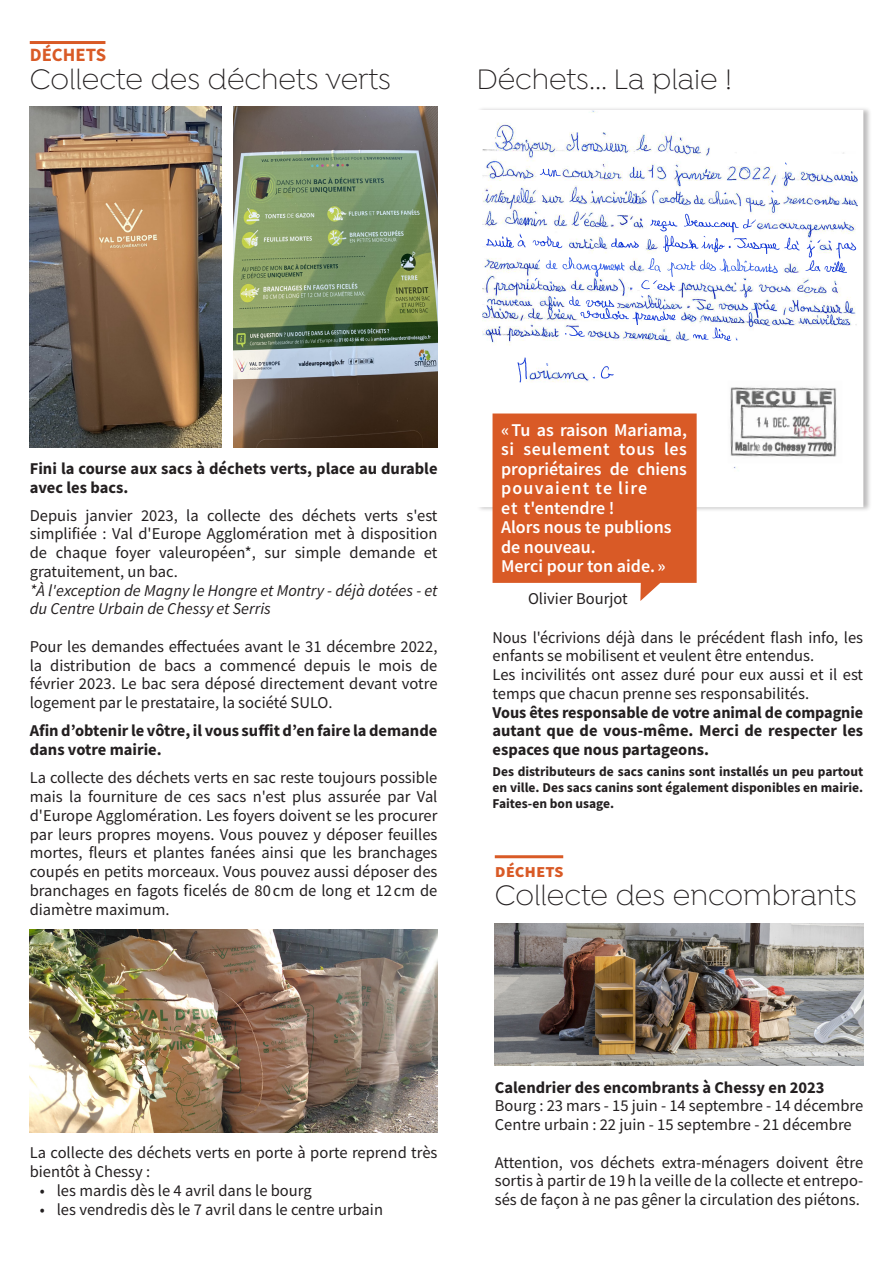
<style>
.page{position:relative;width:893px;height:1263px;background:#fff}
.page>*{position:absolute;margin:0;border:0;box-sizing:border-box;transform-origin:0 0}
.t1{font:300 30px "Isidora";color:#231f20}
.t2{font:700 18.75px "Source Sans Pro";color:#d95a26}
.t3{font:600 18px/19.5px "Source Sans Pro";color:#fff;text-align:justify}
.t4{font:16.5px/18.8px "Source Sans Pro";color:#231f20;text-align:justify}
.t5{font:700 16.5px/18.8px "Source Sans Pro";color:#231f20}
.t6{font:italic 16.5px/18.8px "Source Sans Pro";color:#231f20}
.t7{font:700 13.5px/16.2px "Source Sans Pro";color:#231f20;text-align:justify}
</style>
<div class="page">
<div style="left:476px;top:106px;width:396px;height:406px;background:#231f20;opacity:.3"></div>
<div style="left:477px;top:111px;width:386px;height:396px;background:#fff"></div>
<img style="left:516px;top:112px;width:341px;height:213px">
<img style="left:482px;top:169px;width:374px;height:336px">
<img style="left:817px;top:239px;width:14px;height:4px">
<div style="left:493px;top:350px;width:160px;height:44px;background:#fff"></div>
<img style="left:517px;top:357px;width:97px;height:26px">
<svg style="left:493px;top:413px;width:204px;height:188px;background:#dc693a"></svg>
<img style="left:30px;top:929px;width:407px;height:203px">
<img style="left:729px;top:382px;width:112px;height:8px">
<img style="left:729px;top:390px;width:112px;height:72px">
<img style="left:734px;top:415px;width:57px;height:39px">
<img style="left:30px;top:107px;width:192px;height:340px">
<img style="left:234px;top:107px;width:203px;height:340px">
<img style="left:495px;top:924px;width:368px;height:142px">
<hr style="left:495px;top:855px;width:68px;height:3px;background:#d95a26">
<hr style="left:30px;top:41px;width:75px;height:3px;background:#d95a26">
<p class="t2" style="left:30px;top:42px;width:78px">DÉCHETS</p>
<p class="t1" style="left:30px;top:63px;width:363px">Collecte des déchets verts</p>
<p class="t1" style="left:476px;top:63px;width:257px">Déchets... La plaie !</p>
<p class="t5" style="left:30px;top:459px;width:409px">Fini la course aux sacs à déchets verts, place au durable avec les bacs.</p>
<p class="t4" style="left:30px;top:506px;width:409px">Depuis janvier 2023, la collecte des déchets verts s'est simplifiée : Val d'Europe Agglomération met à disposition de chaque foyer valeuropéen*, sur simple demande et gratuitement, un bac.</p>
<p class="t6" style="left:30px;top:581px;width:409px">*À l'exception de Magny le Hongre et Montry - déjà dotées - et du Centre Urbain de Chessy et Serris</p>
<p class="t4" style="left:30px;top:637px;width:409px">Pour les demandes effectuées avant le 31 décembre 2022, la distribution de bacs a commencé depuis le mois de février 2023. Le bac sera déposé directement devant votre logement par le prestataire, la société SULO.</p>
<p class="t5" style="left:30px;top:721px;width:409px">Afin d’obtenir le vôtre, il vous suffit d’en faire la demande dans votre mairie.</p>
<p class="t4" style="left:30px;top:768px;width:409px">La collecte des déchets verts en sac reste toujours possible mais la fourniture de ces sacs n'est plus assurée par Val d'Europe Agglomération. Les foyers doivent se les procurer par leurs propres moyens. Vous pouvez y déposer feuilles mortes, fleurs et plantes fanées ainsi que les branchages coupés en petits morceaux. Vous pouvez aussi déposer des branchages en fagots ficelés de 80 cm de long et 12 cm de diamètre maximum.</p>
<p class="t3" style="left:501px;top:420px;width:188px">«Tu as raison Mariama, si seulement tous les propriétaires de chiens pouvaient te lire</p>
<p class="t3" style="left:501px;top:498px;width:115px">et t'entendre !</p>
<p class="t3" style="left:501px;top:517px;width:172px;text-align:left">Alors nous te publions de nouveau.<br>Merci pour ton aide. »</p>
<p class="t4" style="left:528px;top:589px;width:101px">Olivier Bourjot</p>
<p class="t4" style="left:493px;top:628px;width:372px">Nous l'écrivions déjà dans le précédent flash info, les enfants se mobilisent et veulent être entendus.</p>
<p class="t4" style="left:493px;top:665px;width:372px">Les incivilités ont assez duré pour eux aussi et il est temps que chacun prenne ses responsabilités.</p>
<p class="t5" style="left:493px;top:702px;width:372px;text-align:justify">Vous êtes responsable de votre animal de compagnie autant que de vous-même. Merci de respecter les espaces que nous partageons.</p>
<p class="t7" style="left:493px;top:763px;width:372px">Des distributeurs de sacs canins sont installés un peu partout en ville. Des sacs canins sont également disponibles en mairie.<br>Faites-en bon usage.</p>
<p class="t2" style="left:495px;top:858px;width:70px">déchets</p>
<p class="t1" style="left:495px;top:879px;width:363px">Collecte des encombrants</p>
<p class="t4" style="left:30px;top:1143px;width:409px">La collecte des déchets verts en porte à porte reprend très bientôt à Chessy :</p>
<p class="t4" style="left:40px;top:1181px;width:273px">• les mardis dès le 4 avril dans le bourg</p>
<p class="t4" style="left:40px;top:1199px;width:345px">• les vendredis dès le 7 avril dans le centre urbain</p>
<p class="t5" style="left:495px;top:1077px;width:331px">Calendrier des encombrants à Chessy en 2023</p>
<p class="t4" style="left:495px;top:1096px;width:370px">Bourg : 23 mars - 15 juin - 14 septembre - 14 décembre</p>
<p class="t4" style="left:495px;top:1115px;width:358px">Centre urbain : 22 juin - 15 septembre - 21 décembre</p>
<p class="t4" style="left:495px;top:1153px;width:370px">Attention, vos déchets extra-ménagers doivent être sortis à partir de 19h la veille de la collecte et entrepo&shy;sés de façon à ne pas gêner la circulation des piétons.</p>
</div>
